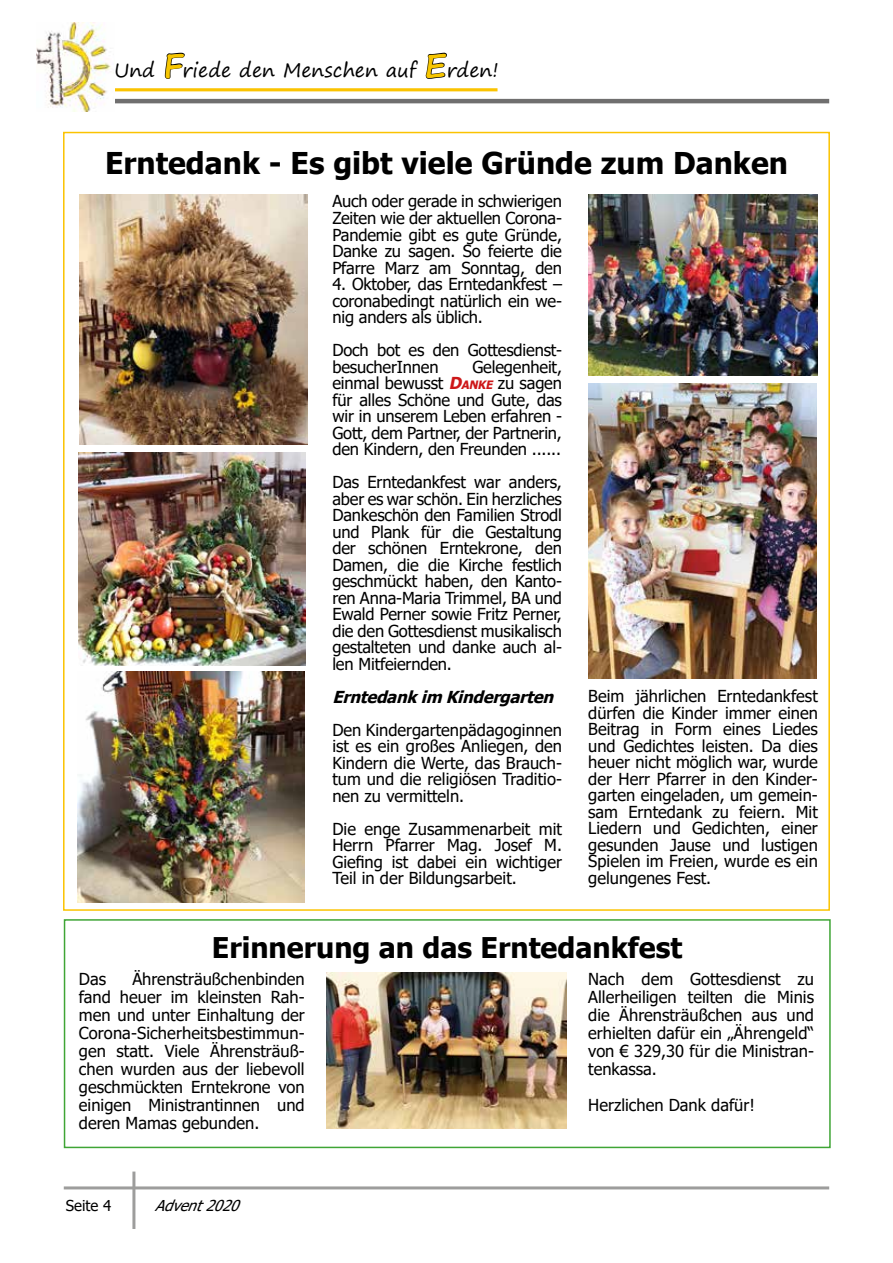
<style>
.page{position:relative;width:893px;height:1263px;background:#fff}
.page>*{position:absolute;margin:0;border:0;box-sizing:border-box;transform-origin:0 0}
.t1{font:700 30px "Tahoma";color:#000}
.t2{font:700 28.5px "Tahoma";color:#000}
.t3{font:19.5px "Segoe Print";color:#000}
.t4{font:16.5px/16.5px "Tahoma";letter-spacing:-.005em;color:#000;text-align:justify}
.t5{font:italic 700 16.5px "Tahoma";color:#000}
.t6{font:italic 15px "Tahoma";color:#000}
.t7{font:15px "Tahoma";color:#000}
.s1{font-weight:700;font-size:33px}
.s2{font-weight:700;font-style:italic;color:#cd1719}
.s3{font-weight:700;font-style:italic;font-size:11.55px;color:#cd1719}
</style>
<div class="page">
<hr style="left:64px;top:1186px;width:765px;height:3px;background:#9d9d9c">
<hr style="left:132px;top:1171px;width:3px;height:58px;background:#9d9d9c">
<hr style="left:114px;top:88px;width:383px;height:3px;background:#fbc301">
<hr style="left:114px;top:99px;width:715px;height:4px;background:#706f6f">
<img style="left:36px;top:22px;width:75px;height:90px">
<img style="left:326px;top:973px;width:241px;height:155px">
<img style="left:80px;top:194px;width:228px;height:250px">
<div style="left:64px;top:919px;width:767px;height:229px;border:2px solid #3fa535"></div>
<img style="left:78px;top:453px;width:227px;height:213px">
<img style="left:77px;top:672px;width:227px;height:230px">
<img style="left:588px;top:194px;width:230px;height:182px">
<img style="left:588px;top:383px;width:228px;height:295px">
<p class="t3" style="left:114px;top:53px;width:386px">Und <span class="s1">F</span>riede den Menschen auf <span class="s1">E</span>rden!</p>
<h1 class="t1" style="left:105px;top:142px;width:685px">Erntedank - Es gibt viele Gründe zum Danken</h1>
<p class="t4" style="left:332px;top:194px;width:231px">Auch oder gerade in schwierigen Zeiten wie der aktuellen Corona-Pandemie gibt es gute Gründe, Danke zu sagen. So feierte die Pfarre Marz am Sonntag, den</p>
<p class="t4" style="left:332px;top:277px;width:231px">4. Oktober, das Erntedankfest – coronabedingt natürlich ein we&shy;nig anders als üblich.</p>
<p class="t4" style="left:332px;top:343px;width:231px">Doch bot es den Gottesdienst&shy;besucherInnen</p>
<p class="t4" style="left:332px;top:359px;width:231px;text-indent:140px">Gelegenheit, einmal bewusst <span class="s2">D</span><span class="s3">ANKE</span> zu sagen für alles Schöne und Gute, das wir in unserem Leben erfahren - Gott, dem Partner, der Partnerin, den Kindern, den Freunden ......</p>
<p class="t4" style="left:332px;top:475px;width:231px">Das Erntedankfest war anders, aber es war schön. Ein herzliches Dankeschön den Familien Strodl und Plank für die Gestaltung der schönen Erntekrone, den Damen, die die Kirche festlich geschmückt haben, den Kanto&shy;ren Anna-Maria Trimmel, BA und Ewald Perner sowie Fritz Perner, die den Gottesdienst musikalisch gestalteten und danke auch al&shy;len Mitfeiernden.</p>
<p class="t5" style="left:332px;top:685px;width:229px">Erntedankim Kindergarten</p>
<p class="t4" style="left:332px;top:722px;width:231px">Den Kindergartenpädagoginnen ist es ein großes Anliegen, den Kindern die Werte, das Brauch&shy;tum und die religiösen Traditio&shy;nen zu vermitteln.</p>
<p class="t4" style="left:332px;top:821px;width:231px">Die enge Zusammenarbeit mit Herrn Pfarrer Mag. Josef M.<br>Giefing ist dabei ein wichtiger Teil in der Bildungsarbeit.</p>
<p class="t4" style="left:588px;top:689px;width:231px">Beim jährlichen Erntedankfest dürfen die Kinder immer einen Beitrag in Form eines Liedes und Gedichtes leisten. Da dies heuer nicht möglich war, wurde der Herr Pfarrer in den Kinder&shy;garten eingeladen, um gemein&shy;sam Erntedank zu feiern. Mit Liedern und Gedichten, einer gesunden Jause und lustigen Spielen im Freien, wurde es ein gelungenes Fest.</p>
<h2 class="t2" style="left:212px;top:928px;width:472px">Erinnerung an das Erntedankfest</h2>
<p class="t4" style="left:79px;top:970px;width:227px;line-height:18px;text-indent:53px">Ährensträußchenbinden fand heuer im kleinsten Rah&shy;men und unter Einhaltung der Corona-Sicherheitsbestimmun&shy;gen statt. Viele Ährensträuß&shy;chen wurden aus der liebevoll geschmückten Erntekrone von einigen Ministrantinnen und deren Mamas gebunden.</p>
<p class="t4" style="left:588px;top:971px;width:227px;line-height:18px">Nach dem Gottesdienst zu Allerheiligen teilten die Minis die Ährensträußchen aus und erhielten dafür ein „Ährengeld“ von € 329,30 für die Ministran&shy;tenkassa.</p>
<p class="t4" style="left:79px;top:971px;width:29px">Das</p>
<p class="t4" style="left:588px;top:1097px;width:168px">Herzlichen Dank dafür!</p>
<p class="t7" style="left:66px;top:1195px;width:47px">Seite 4</p>
<p class="t6" style="left:155px;top:1195px;width:94px">Advent2020</p>
</div>
